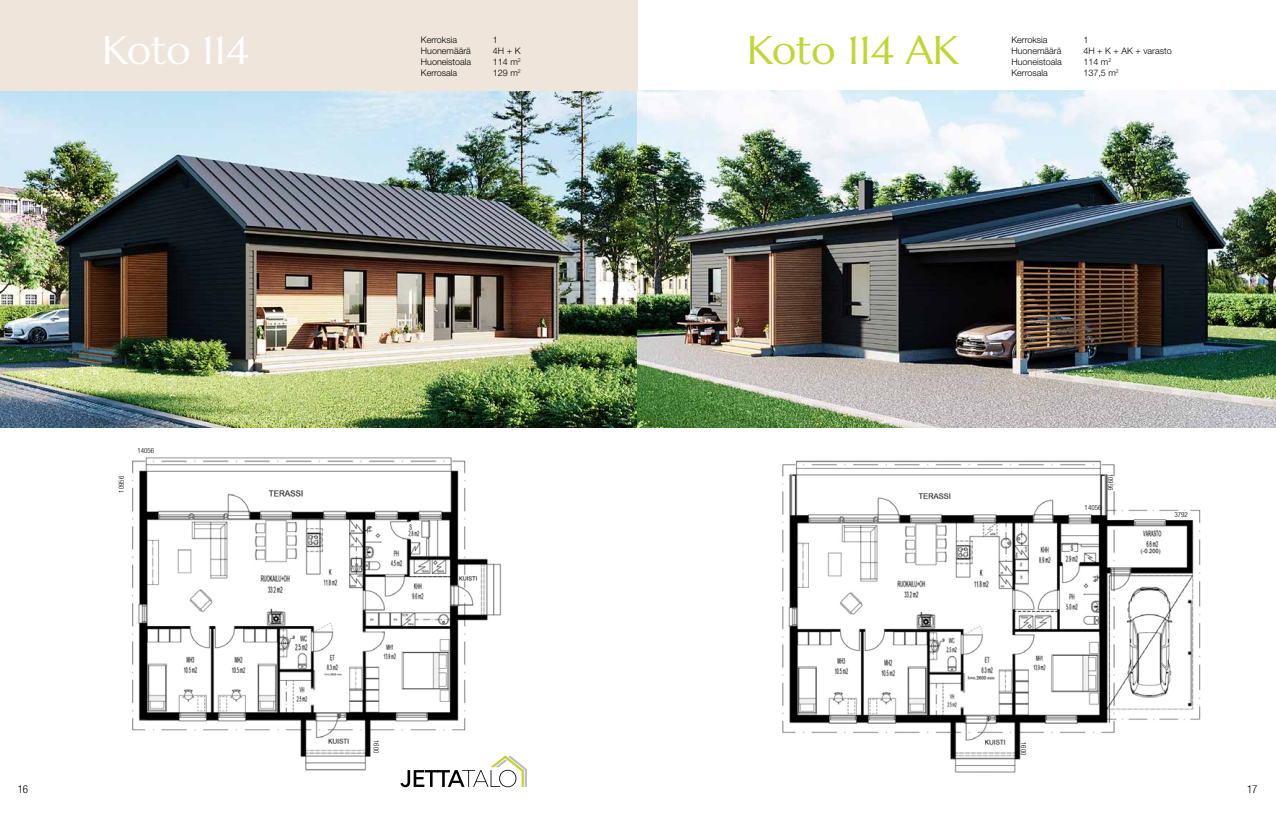
<style>
.page{position:relative;width:1276px;height:823px;background:#fff}
.page>*{position:absolute;margin:0;border:0;box-sizing:border-box;transform-origin:0 0}
.t1{font:40px "Marcellus";color:#bfd730}
.t2{font:40px "Marcellus";color:#fff}
.t3{font:300 condensed 11px "Helvetica Neue";color:#000}
.t4{font:300 9px "Helvetica Neue";color:#000}
.t5{font:300 condensed 7px "Helvetica Neue";color:#000}
</style>
<div class="page">
<img style="left:132px;top:457px;width:370px;height:314px">
<img style="left:0;top:90px;width:1276px;height:337px">
<div style="left:0;top:0;width:638px;height:90px;background:#efe5da"></div>
<img style="left:782px;top:460px;width:419px;height:312px">
<svg style="left:400px;top:755px;width:127px;height:31px"></svg>
<h1 class="t2" style="left:102px;top:32px;width:148px">Koto 114</h1>
<p class="t4" style="left:421px;top:37px;width:38px">Kerroksia</p>
<p class="t4" style="left:493px;top:37px;width:7px">1</p>
<p class="t4" style="left:421px;top:47px;width:52px">Huonemäärä</p>
<p class="t4" style="left:493px;top:47px;width:29px">4H + K</p>
<p class="t4" style="left:421px;top:58px;width:52px">Huoneistoala</p>
<p class="t4" style="left:493px;top:58px;width:29px">114 m<sup>2</sup></p>
<p class="t4" style="left:421px;top:69px;width:38px">Kerrosala</p>
<p class="t4" style="left:493px;top:69px;width:29px">129 m<sup>2</sup></p>
<h1 class="t1" style="left:747px;top:31px;width:213px">Koto 114 AK</h1>
<p class="t4" style="left:1011px;top:37px;width:38px">Kerroksia</p>
<p class="t4" style="left:1083px;top:37px;width:7px">1</p>
<p class="t4" style="left:1011px;top:47px;width:52px">Huonemäärä</p>
<p class="t4" style="left:1083px;top:47px;width:90px">4H + K + AK + varasto</p>
<p class="t4" style="left:1011px;top:58px;width:52px">Huoneistoala</p>
<p class="t4" style="left:1083px;top:58px;width:29px">114 m<sup>2</sup></p>
<p class="t4" style="left:1011px;top:69px;width:38px">Kerrosala</p>
<p class="t4" style="left:1083px;top:69px;width:37px">137,5 m<sup>2</sup></p>
<p class="t5" style="left:137px;top:446px;width:18px">14056</p>
<p class="t5" style="left:117px;top:492px;width:18px;rotate:-90deg">10956</p>
<p class="t5" style="left:1114px;top:473px;width:18px;rotate:90deg">10956</p>
<p class="t5" style="left:1084px;top:503px;width:18px">14056</p>
<p class="t5" style="left:1174px;top:510px;width:15px">3792</p>
<p class="t5" style="left:380px;top:739px;width:15px;rotate:90deg">1600</p>
<p class="t5" style="left:1027px;top:741px;width:15px;rotate:90deg">1600</p>
<p class="t3" style="left:18px;top:781px;width:12px">16</p>
<p class="t3" style="left:1247px;top:781px;width:12px">17</p>
</div>
